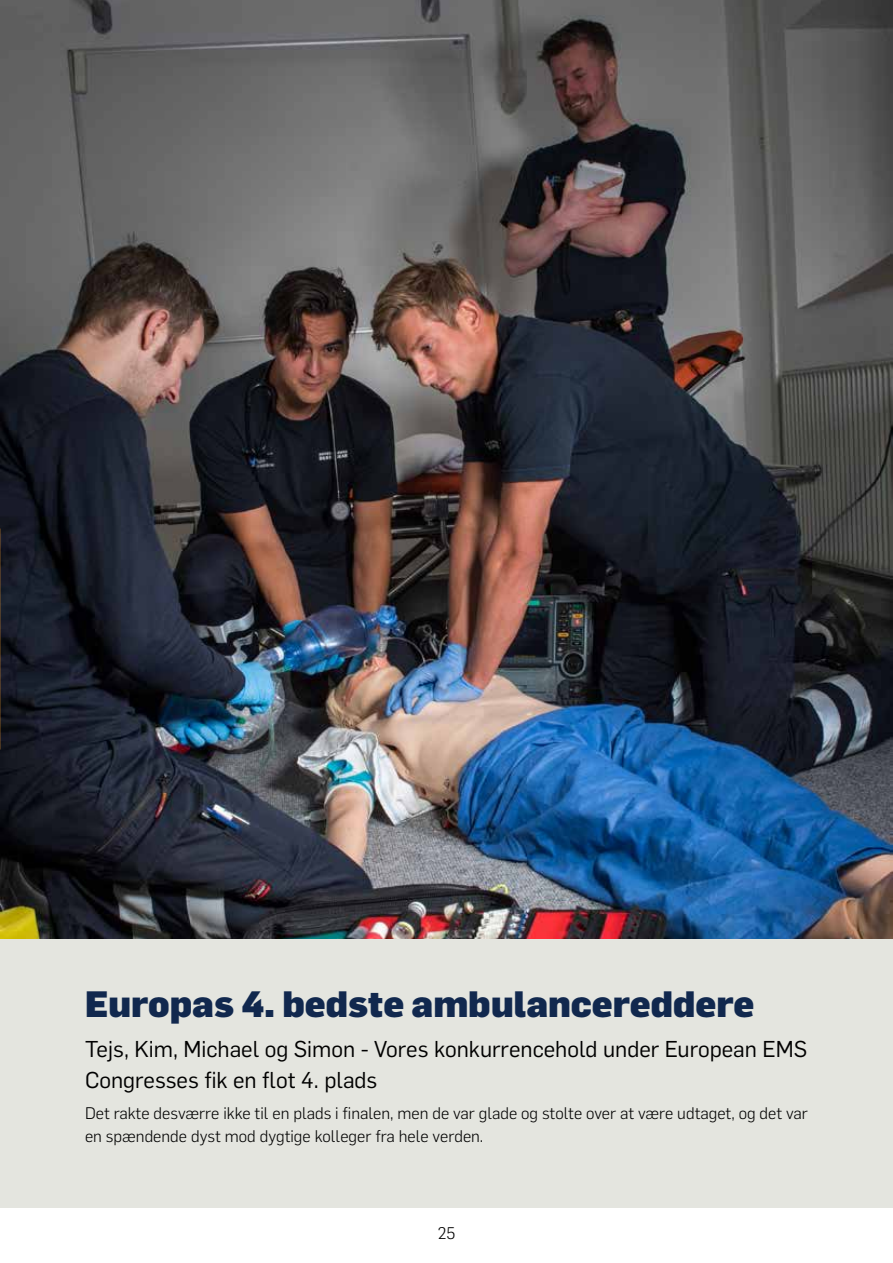
<style>
.page{position:relative;width:893px;height:1263px;background:#fff}
.page>*{position:absolute;margin:0;border:0;box-sizing:border-box;transform-origin:0 0}
.t1{font:900 36px "Flama";color:#11284e}
.t2{font:22.5px/31.5px "Flama";color:#000}
.t3{font:300 16.5px/22.5px "Flama";color:#000}
</style>
<div class="page">
<div style="left:0;top:631px;width:893px;height:577px;background:#e4e5df"></div>
<img style="left:0;top:0;width:893px;height:939px">
<h1 class="t1" style="left:85px;top:977px;width:671px">Europas 4. bedste ambulancereddere</h1>
<h2 class="t2" style="left:85px;top:1031px;width:724px">Tejs, Kim, Michael og Simon - Vores konkurrencehold under European EMS<br>Congresses fik en flot 4. plads</h2>
<p class="t3" style="left:85px;top:1101px;width:724px">Det rakte desværre ikke til en plads i finalen, men de var glade og stolte over at være udtaget, og det var en spændende dyst mod dygtige kolleger fra hele verden.</p>
<p class="t3" style="left:438px;top:1221px;width:19px">25</p>
</div>
